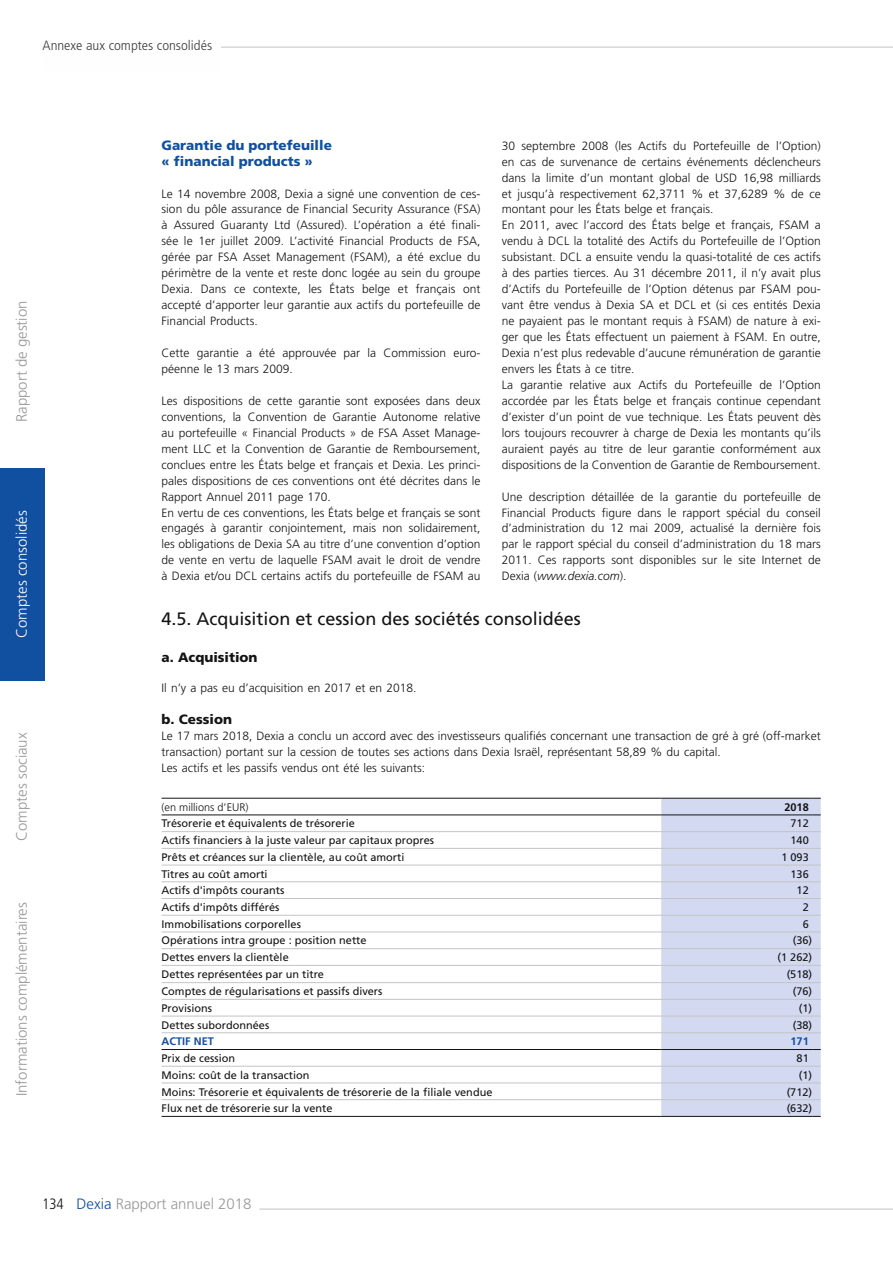
<style>
.page{position:relative;width:893px;height:1263px;background:#fff}
.page>*{position:absolute;margin:0;border:0;box-sizing:border-box;transform-origin:0 0}
.t1{font:18px "Frutiger LT Std";color:#131413}
.t2{font:300 15px "Frutiger LT Std";color:#979898}
.t3{font:300 15px "Frutiger LT Std";color:#fefefe}
.t4{font:900 13.5px/15.9px "Frutiger LT Std";color:#114fa0}
.t5{font:300 condensed 13.5px "Frutiger LT Std";color:#3f3f3e;scale:1.09 1}
.t6{font:900 13.5px "Frutiger LT Std";color:#131413}
.t7{font:300 12px/15.9px "Frutiger LT Std";color:#131413}
.t8{font:10.95px "Frutiger LT Std";color:#131413}
.t9{font:300 10.95px "Frutiger LT Std";color:#131413}
.t10{font:700 10.95px "Frutiger LT Std";color:#114fa0}
.t11{font:700 10.95px "Frutiger LT Std";color:#131413}
.s1{font-style:italic}
.s2{font-stretch:condensed;color:#131413}
.s3{color:#114fa0}
</style>
<div class="page">
<hr style="left:259px;top:1208px;width:634px;height:1px;background:#c3c4c4">
<div style="left:0;top:468px;width:45px;height:212px;background:#114fa0"></div>
<hr style="left:42px;top:47px;width:851px;height:1px;background:#c3c4c4">
<div style="left:42px;top:40px;width:179px;height:31px;background:#fefefe"></div>
<div style="left:661px;top:815px;width:160px;height:301px;background:#d4d9f2"></div>
<hr style="left:162px;top:1116px;width:499px;height:1px;background:#131413">
<hr style="left:661px;top:1116px;width:151px;height:1px;background:#131413">
<hr style="left:162px;top:831px;width:499px;height:1px;background:#c3c4c4">
<hr style="left:661px;top:831px;width:151px;height:1px;background:#c3c4c4">
<hr style="left:162px;top:848px;width:499px;height:1px;background:#c3c4c4">
<hr style="left:661px;top:848px;width:151px;height:1px;background:#c3c4c4">
<hr style="left:162px;top:1049px;width:499px;height:1px;background:#131413">
<hr style="left:661px;top:1049px;width:151px;height:1px;background:#131413">
<hr style="left:162px;top:798px;width:499px;height:1px;background:#131413">
<hr style="left:162px;top:865px;width:499px;height:1px;background:#c3c4c4">
<hr style="left:661px;top:865px;width:151px;height:1px;background:#c3c4c4">
<hr style="left:162px;top:881px;width:499px;height:1px;background:#c3c4c4">
<hr style="left:661px;top:881px;width:151px;height:1px;background:#c3c4c4">
<hr style="left:162px;top:898px;width:499px;height:1px;background:#c3c4c4">
<hr style="left:661px;top:898px;width:151px;height:1px;background:#c3c4c4">
<hr style="left:162px;top:915px;width:499px;height:1px;background:#c3c4c4">
<hr style="left:661px;top:915px;width:151px;height:1px;background:#c3c4c4">
<hr style="left:162px;top:931px;width:499px;height:1px;background:#c3c4c4">
<hr style="left:661px;top:931px;width:151px;height:1px;background:#c3c4c4">
<hr style="left:162px;top:948px;width:499px;height:1px;background:#c3c4c4">
<hr style="left:661px;top:948px;width:151px;height:1px;background:#c3c4c4">
<hr style="left:162px;top:965px;width:499px;height:1px;background:#c3c4c4">
<hr style="left:661px;top:965px;width:151px;height:1px;background:#c3c4c4">
<hr style="left:162px;top:982px;width:499px;height:1px;background:#c3c4c4">
<hr style="left:661px;top:982px;width:151px;height:1px;background:#c3c4c4">
<hr style="left:162px;top:999px;width:499px;height:1px;background:#c3c4c4">
<hr style="left:661px;top:999px;width:151px;height:1px;background:#c3c4c4">
<hr style="left:162px;top:1016px;width:499px;height:1px;background:#c3c4c4">
<hr style="left:661px;top:1016px;width:151px;height:1px;background:#c3c4c4">
<hr style="left:162px;top:1032px;width:499px;height:1px;background:#c3c4c4">
<hr style="left:661px;top:1032px;width:151px;height:1px;background:#c3c4c4">
<hr style="left:162px;top:1066px;width:499px;height:1px;background:#c3c4c4">
<hr style="left:661px;top:1066px;width:151px;height:1px;background:#c3c4c4">
<hr style="left:162px;top:1082px;width:499px;height:1px;background:#c3c4c4">
<hr style="left:661px;top:1082px;width:151px;height:1px;background:#c3c4c4">
<hr style="left:162px;top:1099px;width:499px;height:1px;background:#c3c4c4">
<hr style="left:661px;top:1099px;width:151px;height:1px;background:#c3c4c4">
<hr style="left:162px;top:814px;width:499px;height:1px;background:#131413">
<svg style="left:661px;top:798px;width:160px;height:17px;background:#c5cae1"></svg>
<p class="t5" style="left:42px;top:38px;width:157px">Annexe aux comptes consolidés</p>
<p class="t2" style="left:13px;top:422px;width:123px;rotate:-90deg">Rapport de gestion</p>
<p class="t3" style="left:13px;top:638px;width:129px;rotate:-90deg">Comptes consolidés</p>
<p class="t2" style="left:13px;top:841px;width:110px;rotate:-90deg">Comptes sociaux</p>
<p class="t2" style="left:13px;top:1096px;width:195px;rotate:-90deg">Informations complémentaires</p>
<p class="t4" style="left:162px;top:137px;width:172px">Garantie du portefeuille « financial products »</p>
<p class="t7" style="left:162px;top:186px;width:320px;text-align:justify">Le 14 novembre 2008, Dexia a signé une convention de ces&shy;sion du pôle assurance de Financial Security Assurance (FSA) à Assured Guaranty Ltd (Assured). L’opération a été finali&shy;sée le 1er juillet 2009. L’activité Financial Products de FSA, gérée par FSA Asset Management (FSAM), a été exclue du périmètre de la vente et reste donc logée au sein du groupe Dexia. Dans ce contexte, les États belge et français ont accepté d’apporter leur garantie aux actifs du portefeuille de Financial Products.</p>
<p class="t7" style="left:162px;top:345px;width:320px">Cette garantie a été approuvée par la Commission euro&shy;péenne le 13 mars 2009.</p>
<p class="t7" style="left:162px;top:393px;width:320px">Les dispositions de cette garantie sont exposées dans deux conventions, la Convention de Garantie Autonome relative au portefeuille « Financial Products » de FSA Asset Manage&shy;ment LLC et la Convention de Garantie de Remboursement, conclues entre les États belge et français et Dexia. Les princi&shy;pales dispositions de ces conventions ont été décrites dans le Rapport Annuel 2011 page 170.<br>En vertu de ces conventions, les États belge et français se sont engagés à garantir conjointement, mais non solidairement, les obligations de Dexia SA au titre d’une convention d’option de vente en vertu de laquelle FSAM avait le droit de vendre à Dexia et/ou DCL certains actifs du portefeuille de FSAM au</p>
<h1 class="t1" style="left:162px;top:608px;width:421px">4.5. Acquisition et cession des sociétés consolidées</h1>
<p class="t6" style="left:162px;top:649px;width:98px">a. Acquisition</p>
<p class="t7" style="left:162px;top:680px;width:256px">Il n’y a pas eu d’acquisition en 2017 et en 2018.</p>
<p class="t6" style="left:162px;top:711px;width:72px">b. Cession</p>
<p class="t7" style="left:162px;top:728px;width:661px">Le 17 mars 2018, Dexia a conclu un accord avec des investisseurs qualifiés concernant une transaction de gré à gré (off-market transaction) portant sur la cession de toutes ses actions dans Dexia Israël, représentant 58,89 % du capital.<br>Les actifs et les passifs vendus ont été les suivants:</p>
<p class="t9" style="left:162px;top:801px;width:89px">(en millions d’EUR)</p>
<p class="t11" style="left:784px;top:800px;width:26px">2018</p>
<p class="t8" style="left:162px;top:817px;width:195px">Trésorerie et équivalents de trésorerie</p>
<p class="t8" style="left:790px;top:817px;width:20px">712</p>
<p class="t8" style="left:162px;top:834px;width:274px">Actifs financiers à la juste valeur par capitaux propres</p>
<p class="t8" style="left:790px;top:834px;width:20px">140</p>
<p class="t8" style="left:162px;top:850px;width:244px">Prêts et créances sur la clientèle, au coût amorti</p>
<p class="t8" style="left:781px;top:850px;width:29px">1 093</p>
<p class="t8" style="left:162px;top:867px;width:108px">Titres au coût amorti</p>
<p class="t8" style="left:790px;top:867px;width:20px">136</p>
<p class="t8" style="left:162px;top:884px;width:124px">Actifs d'impôts courants</p>
<p class="t8" style="left:797px;top:884px;width:14px">12</p>
<p class="t8" style="left:162px;top:901px;width:119px">Actifs d'impôts différés</p>
<p class="t8" style="left:803px;top:901px;width:8px">2</p>
<p class="t8" style="left:162px;top:917px;width:141px">Immobilisations corporelles</p>
<p class="t8" style="left:803px;top:917px;width:8px">6</p>
<p class="t8" style="left:162px;top:934px;width:207px">Opérations intra groupe : position nette</p>
<p class="t8" style="left:793px;top:934px;width:21px">(36)</p>
<p class="t8" style="left:162px;top:951px;width:129px">Dettes envers la clientèle</p>
<p class="t8" style="left:777px;top:951px;width:36px">(1 262)</p>
<p class="t8" style="left:162px;top:968px;width:164px">Dettes représentées par un titre</p>
<p class="t8" style="left:787px;top:968px;width:27px">(518)</p>
<p class="t8" style="left:162px;top:985px;width:222px">Comptes de régularisations et passifs divers</p>
<p class="t8" style="left:793px;top:985px;width:21px">(76)</p>
<p class="t8" style="left:162px;top:1001px;width:52px">Provisions</p>
<p class="t8" style="left:799px;top:1001px;width:15px">(1)</p>
<p class="t8" style="left:162px;top:1018px;width:109px">Dettes subordonnées</p>
<p class="t8" style="left:793px;top:1018px;width:21px">(38)</p>
<p class="t10" style="left:162px;top:1035px;width:54px">ACTIF NET</p>
<p class="t10" style="left:790px;top:1035px;width:20px">171</p>
<p class="t8" style="left:162px;top:1052px;width:75px">Prix de cession</p>
<p class="t8" style="left:797px;top:1052px;width:14px">81</p>
<p class="t8" style="left:162px;top:1068px;width:149px">Moins: coût de la transaction</p>
<p class="t8" style="left:799px;top:1068px;width:15px">(1)</p>
<p class="t8" style="left:162px;top:1085px;width:332px">Moins: Trésorerie et équivalents de trésorerie de la filiale vendue</p>
<p class="t8" style="left:787px;top:1085px;width:27px">(712)</p>
<p class="t8" style="left:162px;top:1102px;width:173px">Flux net de trésorerie sur la vente</p>
<p class="t8" style="left:787px;top:1102px;width:27px">(632)</p>
<p class="t7" style="left:502px;top:138px;width:320px">30 septembre 2008 (les Actifs du Portefeuille de l’Option) en cas de survenance de certains événements déclencheurs dans la limite d’un montant global de USD 16,98 milliards et jusqu’à respectivement 62,3711 % et 37,6289 % de ce montant pour les États belge et français.<br>En 2011, avec l’accord des États belge et français, FSAM a vendu à DCL la totalité des Actifs du Portefeuille de l’Option subsistant. DCL a ensuite vendu la quasi-totalité de ces actifs à des parties tierces. Au 31 décembre 2011, il n’y avait plus d’Actifs du Portefeuille de l’Option détenus par FSAM pou&shy;vant être vendus à Dexia SA et DCL et (si ces entités Dexia ne payaient pas le montant requis à FSAM) de nature à exi&shy;ger que les États effectuent un paiement à FSAM. En outre, Dexia n’est plus redevable d’aucune rémunération de garantie envers les États à ce titre.<br>La garantie relative aux Actifs du Portefeuille de l’Option accordée par les États belge et français continue cependant d’exister d’un point de vue technique. Les États peuvent dès lors toujours recouvrer à charge de Dexia les montants qu’ils auraient payés au titre de leur garantie conformément aux dispositions de la Convention de Garantie de Remboursement.</p>
<p class="t7" style="left:502px;top:489px;width:320px;text-align:justify">Une description détaillée de la garantie du portefeuille de Financial Products figure dans le rapport spécial du conseil d’administration du 12 mai 2009, actualisé la dernière fois par le rapport spécial du conseil d’administration du 18 mars 2011. Ces rapports sont disponibles sur le site Internet de Dexia (<span class="s1">www.dexia.com</span>).</p>
<p class="t2" style="left:42px;top:1196px;width:211px"><span class="s2">134</span> <span class="s3">Dexia</span> Rapport annuel 2018</p>
</div>
